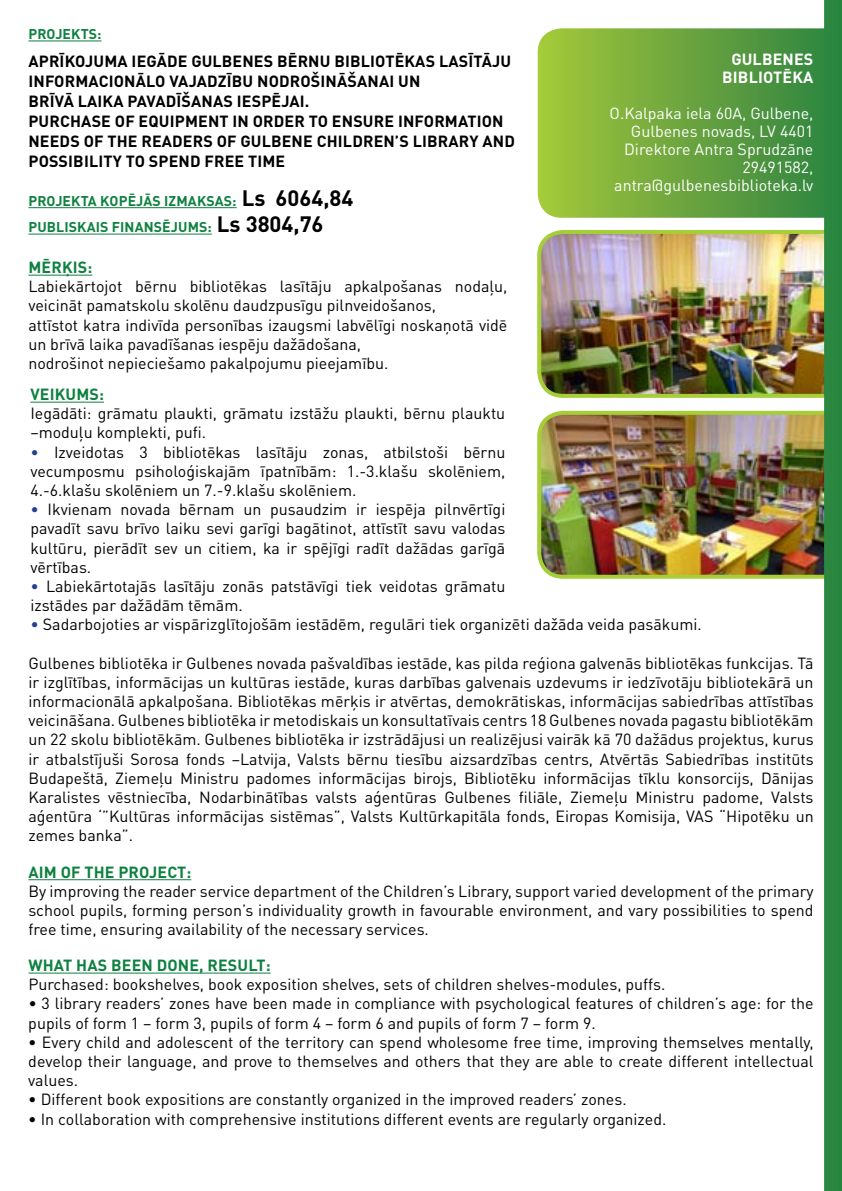
<style>
.page{position:relative;width:842px;height:1191px;background:#fff}
.page>*{position:absolute;margin:0;border:0;box-sizing:border-box;transform-origin:0 0}
.t1{font:700 22px "DIN Pro";color:#000}
.t2{font:16px/19.2px "DIN Pro";color:#000;text-align:justify}
.t3{font:700 16px/20px "DIN Pro";letter-spacing:.01em;color:#000}
.t4{font:16px/18px "DIN Pro";color:#fff;text-align:right}
.t5{font:700 16px "DIN Pro";letter-spacing:.01em;color:#0e8140}
.t6{font:700 16px/18px "DIN Pro";letter-spacing:.01em;color:#fff;text-align:center}
.t7{font:700 14px "DIN Pro";letter-spacing:.01em;color:#0e8140}
.s1{font-size:14px;color:#0e8140}
.s2{font-size:22px;color:#000}
.s3{color:#25408f}
</style>
<div class="page">
<hr style="left:28px;top:41px;width:73px;height:1px;background:#0e8140">
<hr style="left:28px;top:207px;width:209px;height:1px;background:#0e8140">
<hr style="left:28px;top:234px;width:184px;height:1px;background:#0e8140">
<hr style="left:28px;top:275px;width:64px;height:1px;background:#0e8140">
<hr style="left:30px;top:402px;width:74px;height:1px;background:#0e8140">
<img style="left:538px;top:0;width:304px;height:1191px">
<hr style="left:28px;top:879px;width:163px;height:1px;background:#0e8140">
<hr style="left:28px;top:972px;width:243px;height:1px;background:#0e8140">
<p class="t7" style="left:28px;top:24px;width:44px">PROJEKTS</p>
<p class="t7" style="left:97px;top:24px;width:6px">:</p>
<p class="t3" style="left:28px;top:51px;width:387px">APRĪKOJUMA IEGĀDE GULBENES BĒRNU BIBLIOTĒKAS</p>
<p class="t3" style="left:439px;top:51px;width:71px">LASĪTĀJU</p>
<p class="t3" style="left:28px;top:71px;width:393px">INFORMACIONĀLO VAJADZĪBU NODROŠINĀŠANAI UN<br>BRĪVĀ LAIKA PAVADĪŠANAS IES PĒJAI.<br>PU RCHASE</p>
<p class="t6" style="left:722px;top:49px;width:82px">GULBENES<br>BIBLIOTĒKA</p>
<p class="t4" style="left:610px;top:103px;width:205px">O.Kalpaka iela 60A, Gulbene,<br>Gulbenes novads, LV 4401<br>Direktore Antra Sprudzāne<br>29491582, antra@gulbenesbiblioteka.lv</p>
<p class="t3" style="left:28px;top:111px;width:488px;text-indent:86px">OF EQUIPMENT IN ORDER TO ENSURE INFORMATION<br>NEEDS OF THE READERS OF GULBENE CHILDREN’S LIBRARY AND<br>POSSIBILITY TO SPEND FREE TIME</p>
<p class="t7" style="left:28px;top:191px;width:44px">PROJEKTA</p>
<p class="t7" style="left:100px;top:191px;width:98px">KOPĒJĀS IZMAKSAS</p>
<h1 class="t1" style="left:232px;top:183px;width:123px"><span class="s1">:</span> LS 6064,84</h1>
<p class="t7" style="left:28px;top:218px;width:51px">PUBLISKA</p>
<p class="t7" style="left:96px;top:218px;width:229px">IS FINANSĒJUMS: <span class="s2">LS 3804,76</span></p>
<p class="t5" style="left:28px;top:256px;width:65px">MĒRĶIS:</p>
<p class="t2" style="left:28px;top:276px;width:481px;text-align:left">Labiekārtojot bērnu bibliotēkas lasītāju apkalpošanas nodaļu, veicināt pamatskolu skolēnu daudzpusīgu pilnveidošanos,<br>attīstot katra indivīda personības izaugsmi labvēlīgi noskaņotā vidē un brīvā laika pavadīšanas iespēju dažādošana,<br>nodrošinot nepieciešamo pakalpojumu pieejamību.</p>
<p class="t5" style="left:30px;top:383px;width:75px">VEIKUMS:</p>
<p class="t2" style="left:30px;top:403px;width:476px">Iegādāti: grāmatu plaukti, grāmatu izstāžu plaukti, bērnu plauktu –moduļu komplekti, pufi.</p>
<p class="t2" style="left:30px;top:441px;width:476px"><span class="s3">•</span> Izveidotas 3 bibliotēkas lasītāju zonas, atbilstoši bērnu vecumposmu psiholoģiskajām īpatnībām: 1.-3.klašu skolēniem, 4.-6.klašu skolēniem un 7.-9.klašu skolēniem.</p>
<p class="t2" style="left:30px;top:499px;width:476px"><span class="s3">•</span> Ikvienam novada bērnam un pusaudzim ir iespēja pilnvērtīgi pavadīt savu brīvo laiku sevi garīgi bagātinot, attīstīt savu valodas kultūru, pierādīt sev un citiem, ka ir spējīgi radīt dažādas garīgā vērtības.</p>
<p class="t2" style="left:30px;top:576px;width:476px"><span class="s3">•</span> Labiekārtotajās lasītāju zonās patstāvīgi tiek veidotas grāmatu izstādes par dažādām tēmām.</p>
<p class="t2" style="left:30px;top:614px;width:673px"><span class="s3">•</span> Sadarbojoties ar vispārizglītojošām iestādēm, regulāri tiek organizēti dažāda veida pasākumi.</p>
<p class="t2" style="left:28px;top:652px;width:787px">Gulbenes bibliotēka ir Gulbenes novada pašvaldības iestāde, kas pilda reģiona galvenās bibliotēkas funkcijas. Tā ir izglītības, informācijas un kultūras iestāde, kuras darbības galvenais uzdevums ir iedzīvotāju bibliotekārā un informacionālā apkalpošana. Bibliotēkas mērķis ir atvērtas, demokrātiskas, informācijas sabiedrības attīstības veicināšana. Gulbenes bibliotēka ir metodiskais un konsultatīvais centrs 18 Gulbenes novada pagastu bibliotēkām un 22 skolu bibliotēkām. Gulbenes bibliotēka ir izstrādājusi un realizējusi vairāk kā 70 dažādus projektus, kurus ir atbalstījuši Sorosa fonds –Latvija, Valsts bērnu tiesību aizsardzības centrs, Atvērtās Sabiedrības institūts Budapeštā, Ziemeļu Ministru padomes informācijas birojs, Bibliotēku informācijas tīklu konsorcijs, Dānijas Karalistes vēstniecība, Nodarbinātības valsts aģentūras Gulbenes filiāle, Ziemeļu Ministru padome, Valsts aģentūra ‘”Kultūras informācijas sistēmas”, Valsts Kultūrkapitāla fonds, Eiropas Komisija, VAS “Hipotēku un zemes banka”.</p>
<p class="t5" style="left:28px;top:861px;width:164px">AIM OF THE PROJECT:</p>
<p class="t2" style="left:28px;top:880px;width:787px">By improving the reader service department of the Children’s Library, support varied development of the primary school pupils, forming person’s individuality growth in favourable environment, and vary possibilities to spend free time, ensuring availability of the necessary services.</p>
<p class="t5" style="left:28px;top:954px;width:200px">WHAT HAS BEEN DONE, RESU</p>
<p class="t5" style="left:248px;top:954px;width:24px">LT:</p>
<p class="t2" style="left:28px;top:974px;width:639px">Purchased: bookshelves, book exposition shelves, sets of children shelves-modules, puffs.</p>
<p class="t2" style="left:28px;top:993px;width:787px">• 3 library readers’ zones have been made in compliance with psychological features of children’s age: for the pupils of form 1 – form 3, pupils of form 4 – form 6 and pupils of form 7 – form 9.</p>
<p class="t2" style="left:28px;top:1031px;width:787px">• Every child and adolescent of the territory can spend wholesome free time, improving themselves mentally, develop their language, and prove to themselves and others that they are able to create different intellectual values.</p>
<p class="t2" style="left:28px;top:1089px;width:600px">• Different book expositions are constantly organized in the improved readers’ zones.</p>
<p class="t2" style="left:28px;top:1108px;width:640px">• In collaboration with comprehensive institutions different events are regularly organized.</p>
</div>
